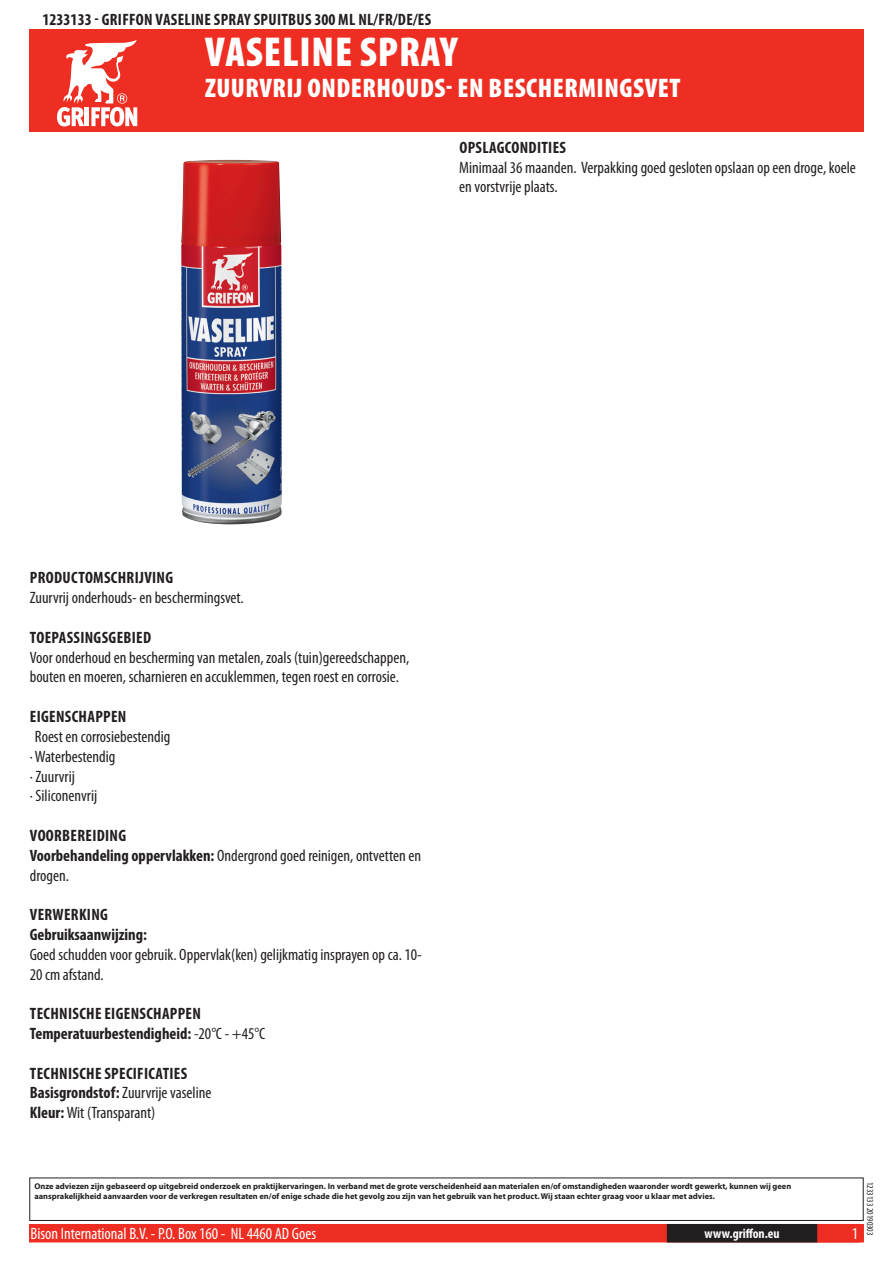
<style>
.page{position:relative;width:893px;height:1263px;background:#fff}
.page>*{position:absolute;margin:0;border:0;box-sizing:border-box;transform-origin:0 0}
.t1{font:900 condensed 42px "Myriad Pro";letter-spacing:.02em;color:#fff}
.t2{font:900 condensed 27px "Myriad Pro";letter-spacing:.02em;color:#fff}
.t3{font:condensed 16.5px/19.8px "Myriad Pro";color:#231f20}
.t4{font:700 condensed 16.5px/19.8px "Myriad Pro";letter-spacing:.02em;color:#231f20}
.t5{font:condensed 16.5px "Myriad Pro";color:#fff}
.t6{font:700 condensed 13.5px "Myriad Pro";color:#fff}
.t7{font:condensed 9px "Myriad Pro";color:#231f20}
.t8{font:700 8.4px/10.1px "Myriad Pro";color:#231f20}
.s1{font-weight:400}
</style>
<div class="page">
<div style="left:30px;top:1225px;width:833px;height:17px;background:#ee2e22"></div>
<div style="left:29px;top:1224px;width:835px;height:18px;border:2px solid #ee2e22"></div>
<div style="left:816px;top:1224px;width:44px;height:18px;border:2px solid #ee2e22"></div>
<div style="left:668px;top:1225px;width:148px;height:17px;background:#231f20"></div>
<div style="left:667px;top:1224px;width:150px;height:18px;border:2px solid #231f20"></div>
<div style="left:29px;top:1177px;width:835px;height:44px;border:1px solid #231f20"></div>
<div style="left:30px;top:30px;width:834px;height:102px;background:#ee2e22"></div>
<svg style="left:57px;top:39px;width:80px;height:87px"></svg>
<img style="left:181px;top:160px;width:101px;height:365px">
<p class="t4" style="left:43px;top:9px;width:383px">1233133 - GRIFFON VASELINE SPRAY SPUITBUS 300 ML NL/FR/DE/ES</p>
<h1 class="t1" style="left:205px;top:25px;width:254px">VASELINE SPRAY</h1>
<h2 class="t2" style="left:205px;top:70px;width:477px">ZUURVRIJ ONDERHOUDS- EN BESCHERMINGSVET</h2>
<p class="t4" style="left:459px;top:137px;width:108px">OPSLAGCONDITIES</p>
<p class="t3" style="left:459px;top:157px;width:398px">Minimaal 36 maanden. Verpakking goed gesloten opslaan op een droge, koele en vorstvrije plaats.</p>
<p class="t4" style="left:30px;top:568px;width:144px">PRODUCTOMSCHRIJVING</p>
<p class="t3" style="left:30px;top:588px;width:216px">Zuurvrij onderhouds- en beschermingsvet.</p>
<p class="t4" style="left:30px;top:627px;width:121px">TOEPASSINGSGEBIED</p>
<p class="t3" style="left:30px;top:647px;width:381px">Voor onderhoud en bescherming van metalen, zoals (tuin)gereedschappen, bouten en moeren, scharnieren en accuklemmen, tegen roest en corrosie.</p>
<p class="t4" style="left:30px;top:706px;width:98px">EIGENSCHAPPEN</p>
<p class="t3" style="left:30px;top:726px;width:142px;text-indent:5px">Roest en corrosiebestendig · Waterbestendig<br>· Zuurvrij<br>· Siliconenvrij</p>
<p class="t4" style="left:30px;top:825px;width:393px">VOORBEREIDING<br>VOORBEHANDELING OPPERVLAKKEN: <span class="s1">Ondergrond goed reinigen, ontvetten en drogen.</span></p>
<p class="t4" style="left:30px;top:904px;width:119px">VERWERKING<br>GEBRUIKSAANWIJZING:</p>
<p class="t3" style="left:30px;top:944px;width:394px">Goed schudden voor gebruik. Oppervlak(ken) gelijkmatig insprayen op ca. 10-<br>20 cm afstand.</p>
<p class="t4" style="left:30px;top:1003px;width:237px">TECHNISCHE EIGENSCHAPPEN<br>TEMPERATUURBESTENDIGHEID: <span class="s1">-20°C - +45°C</span></p>
<p class="t4" style="left:30px;top:1063px;width:183px">TECHNISCHE SPECIFICATIES<br>BASISGRONDSTOF: <span class="s1">Zuurvrije vaseline<br></span>KLEUR: <span class="s1">Wit (Transparant)</span></p>
<p class="t8" style="left:34px;top:1181px;width:758px">Onze adviezen zijn gebaseerd op uitgebreid onderzoek en praktijkervaringen. In verband met de grote verscheidenheid aan materialen en/of omstandigheden waaronder wordt gewerkt, kunnen wij geen aansprakelijkheid aanvaarden voor de verkregen resultaten en/of enige schade die het gevolg zou zijn van het gebruik van het product. Wij staan echter graag voor u klaar met advies.</p>
<p class="t5" style="left:31px;top:1224px;width:287px">Bison International B.V. - P.O. Box 160 - NL 4460 AD Goes</p>
<p class="t6" style="left:704px;top:1225px;width:77px">WWW.GRIFFON.EU</p>
<p class="t5" style="left:852px;top:1224px;width:8px">1</p>
<p class="t7" style="left:875px;top:1182px;width:55px;rotate:90deg">1233133 20190303</p>
</div>
